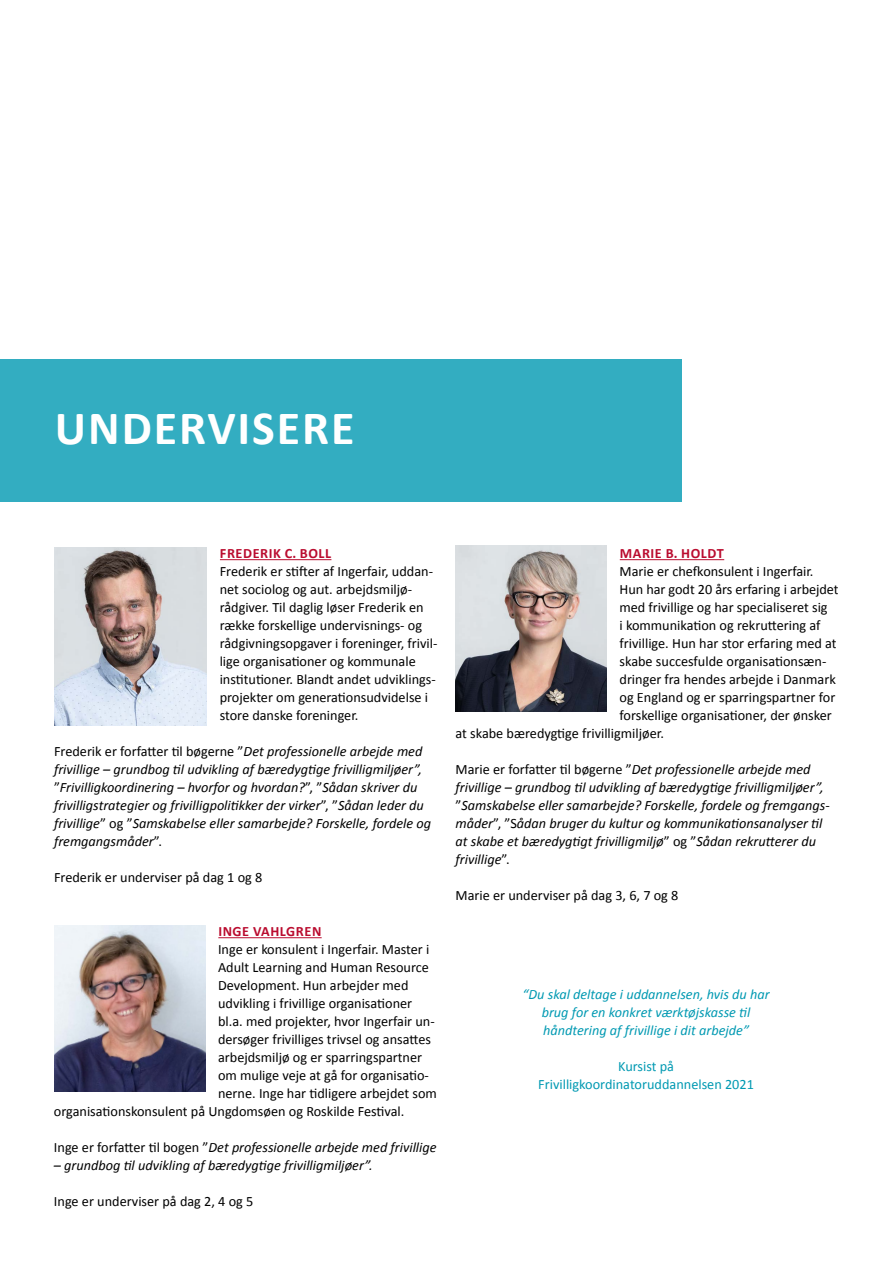
<style>
.page{position:relative;width:893px;height:1263px;background:#fff}
.page>*{position:absolute;margin:0;border:0;box-sizing:border-box;transform-origin:0 0}
.t1{font:700 48px "Calibri";letter-spacing:.04em;color:#fff}
.t2{font:14.25px/18px "Calibri";color:#000}
.t3{font:italic 14.25px/18px "Calibri";color:#000}
.t4{font:italic 14.25px/18px "Calibri";color:#0099b2;text-align:center}
.t5{font:14.25px/18px "Calibri";color:#0099b2;text-align:center}
.t6{font:700 14.25px "Calibri";letter-spacing:.04em;color:#ba0c2f}
.s1{font-style:normal}
</style>
<div class="page">
<hr style="left:620px;top:559px;width:104px;height:1px;background:#ba0c2f">
<hr style="left:220px;top:559px;width:111px;height:1px;background:#ba0c2f">
<hr style="left:218px;top:937px;width:104px;height:1px;background:#ba0c2f">
<img style="left:455px;top:545px;width:152px;height:166px">
<img style="left:54px;top:926px;width:151px;height:165px">
<img style="left:54px;top:547px;width:153px;height:178px">
<div style="left:0;top:359px;width:682px;height:143px;background:#33adc1"></div>
<h1 class="t1" style="left:55px;top:394px;width:301px">UNDERVISERE</h1>
<p class="t6" style="left:220px;top:543px;width:113px">FREDERIK C. BOLL</p>
<p class="t2" style="left:220px;top:562px;width:219px">Frederik er stifter af Ingerfair, uddan&shy;net sociolog og aut. arbejdsmiljø&shy;rådgiver. Til daglig løser Frederik en række forskellige undervisnings- og rådgivningsopgaver i foreninger, frivil&shy;lige organisationer og kommunale institutioner. Blandt andet udviklings&shy;projekter om generationsudvidelse i store danske foreninger.</p>
<p class="t3" style="left:54px;top:742px;width:379px"><span class="s1">Frederik er forfatter til bøgerne ”</span>Det professionelle arbejde med frivillige – grundbog til udvikling af bæredygtige frivilligmiljøer”, <span class="s1">”</span>Frivilligkoordinering – hvorfor og hvordan?<span class="s1">”, ”</span>Sådan skriver du frivilligstrategier og frivilligpolitikker der virker<span class="s1">”, ”</span>Sådan leder du frivillige<span class="s1">” og ”</span>Samskabelse eller samarbejde? Forskelle, fordele og fremgangsmåder<span class="s1">”.</span></p>
<p class="t2" style="left:54px;top:868px;width:210px">Frederik er underviser på dag 1 og 8</p>
<p class="t6" style="left:218px;top:921px;width:105px">INGE VAHLGREN</p>
<p class="t2" style="left:218px;top:940px;width:213px">Inge er konsulent i Ingerfair. Master i</p>
<p class="t2" style="left:218px;top:958px;width:212px">Adult Learning and Human Resource</p>
<p class="t2" style="left:218px;top:976px;width:192px">Development. Hun arbejder med</p>
<p class="t2" style="left:218px;top:994px;width:196px">udvikling i frivillige organisationer</p>
<p class="t2" style="left:218px;top:1012px;width:218px">bl.a. med projekter, hvor Ingerfair un-</p>
<p class="t2" style="left:218px;top:1030px;width:214px">dersøger frivilliges trivsel og ansattes</p>
<p class="t2" style="left:218px;top:1048px;width:206px">arbejdsmiljø og er sparringspartner</p>
<p class="t2" style="left:218px;top:1066px;width:212px">om mulige veje at gå for organisatio-</p>
<p class="t2" style="left:218px;top:1084px;width:220px">nerne. Inge har tidligere arbejdet som</p>
<p class="t2" style="left:54px;top:1102px;width:352px">organisationskonsulent på Ungdomsøen og Roskilde Festival.</p>
<p class="t3" style="left:54px;top:1138px;width:384px"><span class="s1">Inge er forfatter til bogen ”</span>Det professionelle arbejde med frivillige</p>
<p class="t3" style="left:54px;top:1156px;width:320px">– grundbog til udvikling af bæredygtige frivilligmiljøer”.</p>
<p class="t2" style="left:54px;top:1192px;width:201px">Inge er underviser på dag 2, 4 og 5</p>
<p class="t6" style="left:620px;top:543px;width:106px">MARIE B. HOLDT</p>
<p class="t2" style="left:619px;top:562px;width:195px">Marie er chefkonsulent i Ingerfair.</p>
<p class="t2" style="left:619px;top:580px;width:221px">Hun har godt 20 års erfaring i arbejdet</p>
<p class="t2" style="left:619px;top:598px;width:210px">med frivillige og har specialiseret sig</p>
<p class="t2" style="left:619px;top:616px;width:203px">i kommunikation og rekruttering af</p>
<p class="t2" style="left:619px;top:634px;width:219px">frivillige. Hun har stor erfaring med at</p>
<p class="t2" style="left:619px;top:652px;width:208px">skabe succesfulde organisationsæn-</p>
<p class="t2" style="left:619px;top:670px;width:218px">dringer fra hendes arbejde i Danmark</p>
<p class="t2" style="left:619px;top:688px;width:217px">og England og er sparringspartner for</p>
<p class="t2" style="left:619px;top:706px;width:214px">forskellige organisationer, der ønsker</p>
<p class="t2" style="left:455px;top:724px;width:210px">at skabe bæredygtige frivilligmiljøer.</p>
<p class="t3" style="left:455px;top:760px;width:376px"><span class="s1">Marie er forfatter til bøgerne ”</span>Det professionelle arbejde med frivillige – grundbog til udvikling af bæredygtige frivilligmiljøer”, <span class="s1">”</span>Samskabelse eller samarbejde? Forskelle, fordele og fremgangs&shy;måder<span class="s1">”, ”S</span>ådan bruger du kultur og kommunikationsanalyser til at skabe et bæredygtigt frivilligmiljø<span class="s1">” og ”</span>Sådan rekrutterer du frivillige<span class="s1">”.</span></p>
<p class="t2" style="left:455px;top:886px;width:224px">Marie er underviser på dag 3, 6, 7 og 8</p>
<p class="t4" style="left:522px;top:984px;width:249px">“Du skal deltage i uddannelsen, hvis du har brug for en konkret værktøjskasse til håndtering af frivillige i dit arbejde”</p>
<p class="t5" style="left:538px;top:1056px;width:217px">Kursist på<br>Frivilligkoordinatoruddannelsen 2021</p>
</div>
